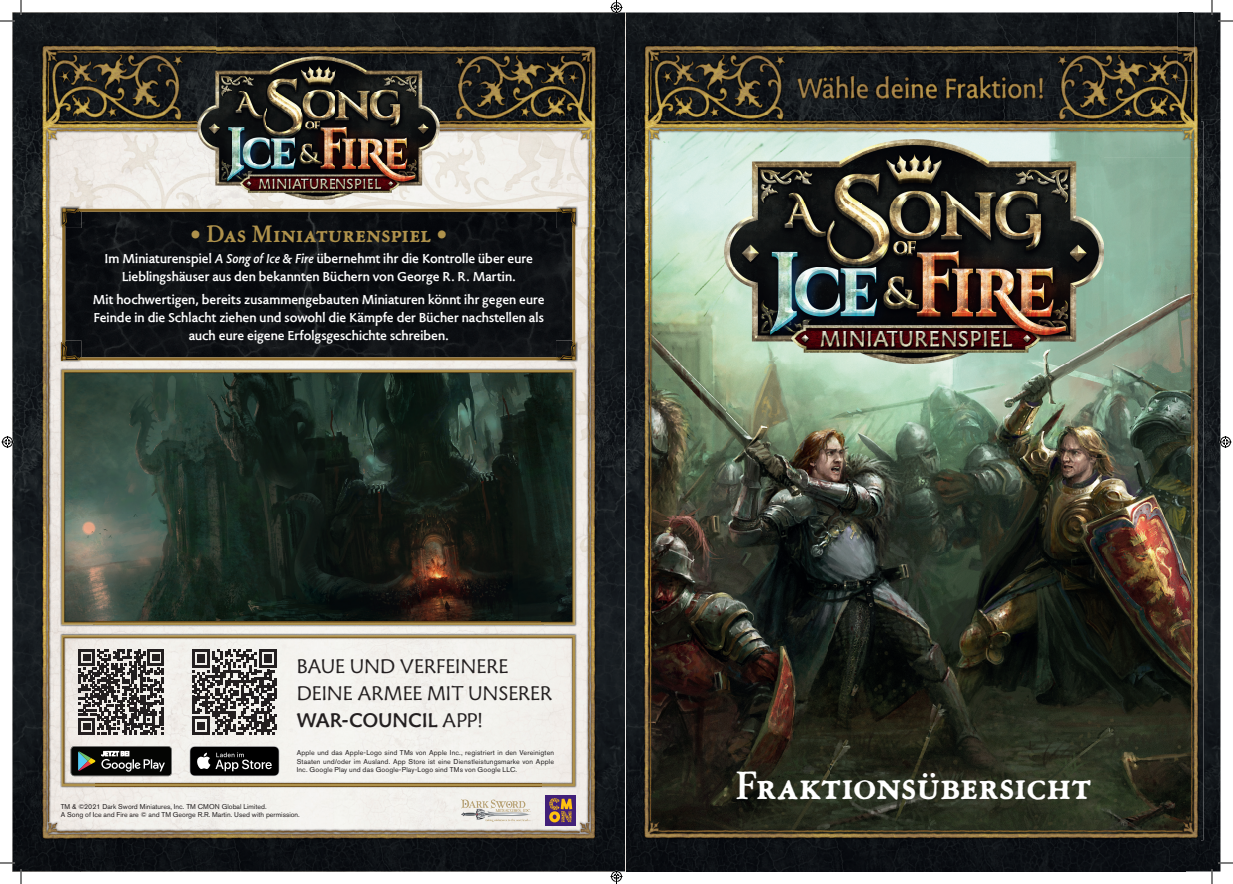
<style>
.page{position:relative;width:1233px;height:884px;background:#fff}
.page>*{position:absolute;margin:0;border:0;box-sizing:border-box;transform-origin:0 0}
.t1{font:700 40px "Archive Garamond Pro";letter-spacing:-.005em;color:#fff}
.t2{font:700 24px "Archive Garamond Pro";letter-spacing:.005em;color:#af924c}
.t3{font:23px/27px "Tuff";letter-spacing:-.005em;color:#231f20}
.t4{font:700 15px/18px "Tuff";color:#fff;text-align:center}
.t5{font:7px/8.4px "Akzidenz Grotesk Std";color:#231f20}
.s1{font-style:italic}
.s2{font-weight:700}
</style>
<div class="page">
<img style="left:626px;top:12px;width:594px;height:107px">
<img style="left:1185px;top:119px;width:35px;height:752px">
<div style="left:626px;top:849px;width:559px;height:22px;background:#0c0f13"></div>
<img style="left:1177px;top:12px;width:17px;height:68px">
<img style="left:1179px;top:12px;width:13px;height:66px">
<img style="left:626px;top:116px;width:574px;height:6px">
<div style="left:626px;top:840px;width:574px;height:9px;background:#0c0f14"></div>
<img style="left:626px;top:122px;width:101px;height:395px">
<img style="left:727px;top:122px;width:476px;height:35px">
<img style="left:1101px;top:157px;width:102px;height:396px">
<img style="left:727px;top:363px;width:204px;height:154px">
<img style="left:931px;top:363px;width:170px;height:190px">
<img style="left:626px;top:517px;width:305px;height:323px">
<img style="left:931px;top:553px;width:272px;height:287px">
<img style="left:625px;top:12px;width:1px;height:859px">
<img style="left:12px;top:12px;width:204px;height:215px">
<img style="left:216px;top:12px;width:409px;height:72px">
<img style="left:421px;top:84px;width:204px;height:143px">
<img style="left:216px;top:199px;width:205px;height:10px">
<img style="left:12px;top:227px;width:68px;height:644px">
<img style="left:557px;top:227px;width:68px;height:644px">
<img style="left:80px;top:788px;width:477px;height:83px">
<img style="left:198px;top:56px;width:242px;height:143px">
<svg style="left:62px;top:209px;width:513px;height:151px;background:#131414"></svg>
<img style="left:556px;top:340px;width:22px;height:22px">
<img style="left:556px;top:340px;width:19px;height:20px">
<svg style="left:575px;top:342px;width:1px;height:18px"></svg>
<img style="left:558px;top:342px;width:17px;height:18px">
<img style="left:59px;top:340px;width:22px;height:22px">
<img style="left:62px;top:340px;width:19px;height:20px">
<img style="left:62px;top:342px;width:17px;height:18px">
<img style="left:60px;top:206px;width:21px;height:22px">
<img style="left:62px;top:209px;width:19px;height:19px">
<img style="left:62px;top:208px;width:17px;height:1px">
<img style="left:62px;top:209px;width:17px;height:17px">
<img style="left:556px;top:206px;width:22px;height:22px">
<img style="left:556px;top:209px;width:19px;height:19px">
<img style="left:558px;top:208px;width:18px;height:18px">
<img style="left:558px;top:209px;width:17px;height:17px">
<img style="left:60px;top:368px;width:517px;height:32px">
<img style="left:60px;top:400px;width:34px;height:227px">
<img style="left:543px;top:400px;width:34px;height:227px">
<img style="left:96px;top:402px;width:444px;height:220px">
<img style="left:541px;top:401px;width:34px;height:224px">
<img style="left:62px;top:624px;width:479px;height:1px">
<img style="left:62px;top:370px;width:512px;height:32px">
<img style="left:62px;top:401px;width:34px;height:223px">
<img style="left:540px;top:401px;width:34px;height:223px">
<img style="left:95px;top:622px;width:445px;height:2px">
<div style="left:545px;top:795px;width:31px;height:31px;background:#422079"></div>
<svg style="left:549px;top:798px;width:23px;height:25px"></svg>
<img style="left:461px;top:799px;width:69px;height:23px">
<img style="left:60px;top:633px;width:517px;height:155px">
<img style="left:62px;top:635px;width:513px;height:31px">
<img style="left:62px;top:665px;width:34px;height:121px">
<img style="left:541px;top:665px;width:34px;height:121px">
<img style="left:95px;top:783px;width:446px;height:3px">
<svg style="left:79px;top:649px;width:85px;height:85px;background:#6f6b6a"></svg>
<svg style="left:192px;top:649px;width:85px;height:86px;background:#757271"></svg>
<svg style="left:71px;top:746px;width:101px;height:30px;background:#313431"></svg>
<svg style="left:190px;top:746px;width:89px;height:30px;background:#2e2e2e"></svg>
<img style="left:724px;top:139px;width:379px;height:224px">
<svg style="left:1218px;top:20px;width:15px;height:2px"></svg>
<svg style="left:1218px;top:862px;width:15px;height:2px"></svg>
<svg style="left:0;top:0;width:22px;height:22px"></svg>
<svg style="left:0;top:862px;width:22px;height:22px"></svg>
<svg style="left:1211px;top:0;width:1px;height:15px"></svg>
<svg style="left:1211px;top:869px;width:1px;height:15px"></svg>
<svg style="left:2px;top:436px;width:12px;height:12px"></svg>
<svg style="left:1219px;top:436px;width:12px;height:12px"></svg>
<svg style="left:610px;top:0;width:12px;height:14px"></svg>
<svg style="left:610px;top:870px;width:12px;height:14px"></svg>
<h2 class="t2" style="left:190px;top:217px;width:258px">• Das Miniaturenspiel •</h2>
<h3 class="t4" style="left:105px;top:249px;width:430px">Im Miniaturenspiel <span class="s1">A Song of Ice &amp; Fire</span> übernehmt ihr die Kontrolle über eure<br>Lieblingshäuser aus den bekannten Büchern von George R. R. Martin.</h3>
<h3 class="t4" style="left:93px;top:291px;width:453px">Mit hochwertigen, bereits zusammengebauten Miniaturen könnt ihr gegen eure<br>Feinde in die Schlacht ziehen und sowohl die Kämpfe der Bücher nachstellen als auch eure eigene Erfolgsgeschichte schreiben.</h3>
<h3 class="t3" style="left:297px;top:652px;width:257px">BAUE UND VERFEINERE<br>DEINE ARMEE MIT UNSERER<br><span class="s2">WAR-COUNCIL</span> APP!</h3>
<p class="t5" style="left:297px;top:749px;width:259px;text-align:justify">Apple und das Apple-Logo sind TMs von Apple Inc., registriert in den Vereinigten Staaten und/oder im Ausland. App Store ist eine Dienstleistungsmarke von Apple Inc. Google Play und das Google-Play-Logo sind TMs von Google LLC.</p>
<p class="t5" style="left:61px;top:802px;width:240px">TM &amp; ©2021 Dark Sword Miniatures, Inc. TM CMON Global Limited.<br>A Song of Ice and Fire are © and TM George R.R. Martin. Used with permission.</p>
<h1 class="t1" style="left:735px;top:757px;width:357px">Fraktionsübersicht</h1>
</div>
